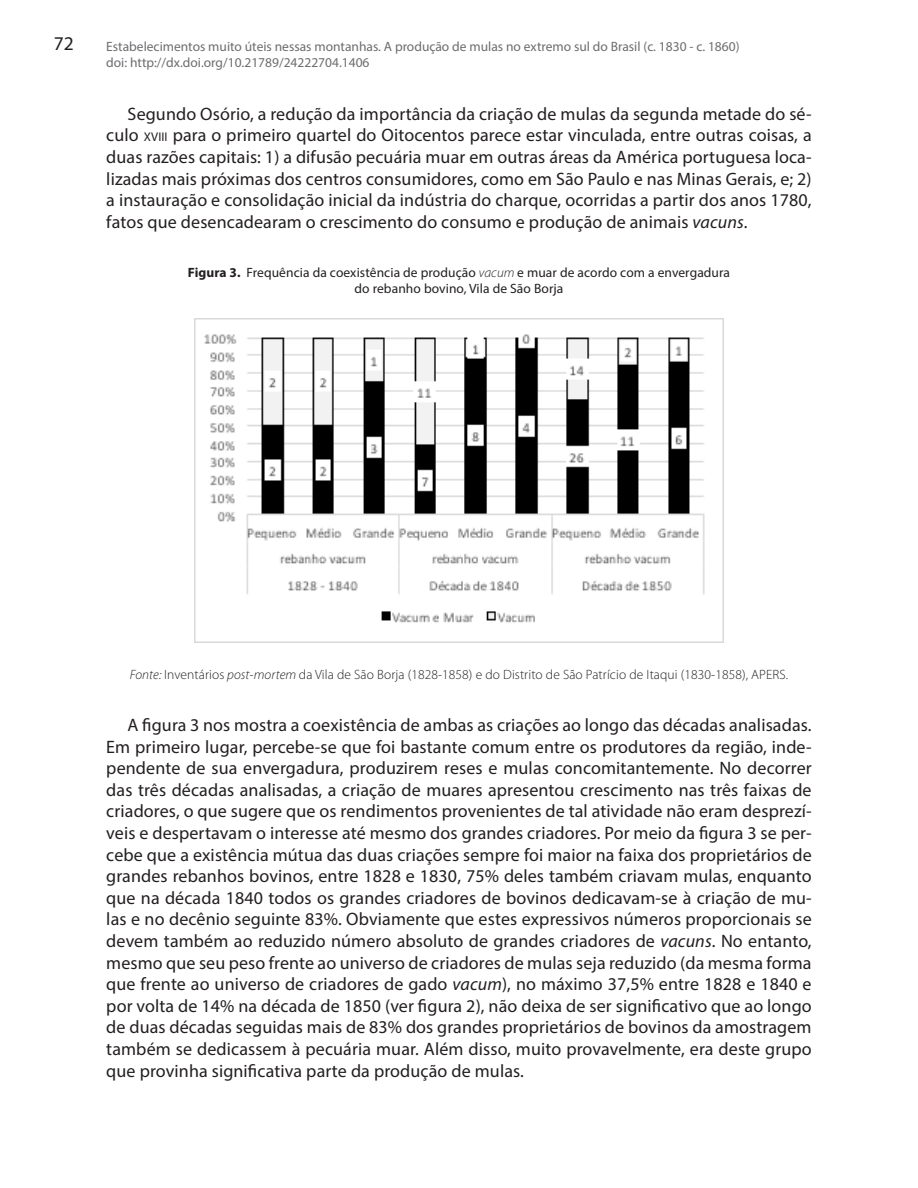
<style>
.page{position:relative;width:918px;height:1188px;background:#fff}
.page>*{position:absolute;margin:0;border:0;box-sizing:border-box;transform-origin:0 0}
.t1{font:19.5px "Myriad Pro";color:#231f20}
.TEXTO{font:18px/21.6px "Myriad Pro";letter-spacing:.005em;color:#231f20;text-align:justify}
.t2{font:13.5px/16.2px "Myriad Pro";color:#6c6d70}
.TEXTO_-_tablas{font:13.5px "Myriad Pro";letter-spacing:.005em;color:#231f20}
.TEXTO_-_tablas_-_Fue{font:300 13.5px "Myriad Pro";letter-spacing:.005em;color:#231f20}
.s1{font-size:12.6px}
.s2{font-style:italic}
.s3{font-weight:700}
.s4{font-weight:300;font-style:italic}
</style>
<div class="page">
<img style="left:194px;top:319px;width:530px;height:324px">
<p class="t1" style="left:54px;top:32px;width:22px">72</p>
<p class="t2" style="left:106px;top:38px;width:635px">Estabelecimentos muito úteis nessas montanhas. A produção de mulas no extremo sul do Brasil (c. 1830 - c. 1860) doi: http://dx.doi.org/10.21789/24222704.1406</p>
<p class="TEXTO" style="left:106px;top:103px;width:707px;text-indent:21px">Segundo Osório, a redução da importância da criação de mulas da segunda metade do sé&shy;culo <span class="s1">xviii</span> para o primeiro quartel do Oitocentos parece estar vinculada, entre outras coisas, a duas razões capitais: 1) a difusão pecuária muar em outras áreas da América portuguesa loca&shy;lizadas mais próximas dos centros consumidores, como em São Paulo e nas Minas Gerais, e; 2) a instauração e consolidação inicial da indústria do charque, ocorridas a partir dos anos 1780, fatos que desencadearam o crescimento do consumo e produção de animais <span class="s2">vacuns</span>.</p>
<p class="TEXTO_-_tablas" style="left:188px;top:264px;width:544px"><span class="s3">Figura 3.</span> Frequência da coexistência de produção <span class="s4">vacum</span> e muar de acordo com a envergadura</p>
<p class="TEXTO_-_tablas" style="left:355px;top:281px;width:210px">do rebanho bovino, Vila de São Borja</p>
<p class="TEXTO_-_tablas_-_Fue" style="left:130px;top:667px;width:660px"><span class="s2">Fonte:</span> Inventários <span class="s2">post-mortem</span> da Vila de São Borja (1828-1858) e do Distrito de São Patrício de Itaqui (1830-1858), APERS.</p>
<p class="TEXTO" style="left:106px;top:714px;width:707px;text-indent:21px">A figura 3 nos mostra a coexistência de ambas as criações ao longo das décadas analisadas.<br>Em primeiro lugar, percebe-se que foi bastante comum entre os produtores da região, inde&shy;pendente de sua envergadura, produzirem reses e mulas concomitantemente. No decorrer das três décadas analisadas, a criação de muares apresentou crescimento nas três faixas de criadores, o que sugere que os rendimentos provenientes de tal atividade não eram desprezí&shy;veis e despertavam o interesse até mesmo dos grandes criadores. Por meio da figura 3 se per&shy;cebe que a existência mútua das duas criações sempre foi maior na faixa dos proprietários de grandes rebanhos bovinos, entre 1828 e 1830, 75% deles também criavam mulas, enquanto que na década 1840 todos os grandes criadores de bovinos dedicavam-se à criação de mu&shy;las e no decênio seguinte 83%. Obviamente que estes expressivos números proporcionais se devem também ao reduzido número absoluto de grandes criadores de <span class="s2">vacuns</span>. No entanto, mesmo que seu peso frente ao universo de criadores de mulas seja reduzido (da mesma forma que frente ao universo de criadores de gado <span class="s2">vacum</span>), no máximo 37,5% entre 1828 e 1840 e por volta de 14% na década de 1850 (ver figura 2), não deixa de ser significativo que ao longo de duas décadas seguidas mais de 83% dos grandes proprietários de bovinos da amostragem também se dedicassem à pecuária muar. Além disso, muito provavelmente, era deste grupo que provinha significativa parte da produção de mulas.</p>
</div>
